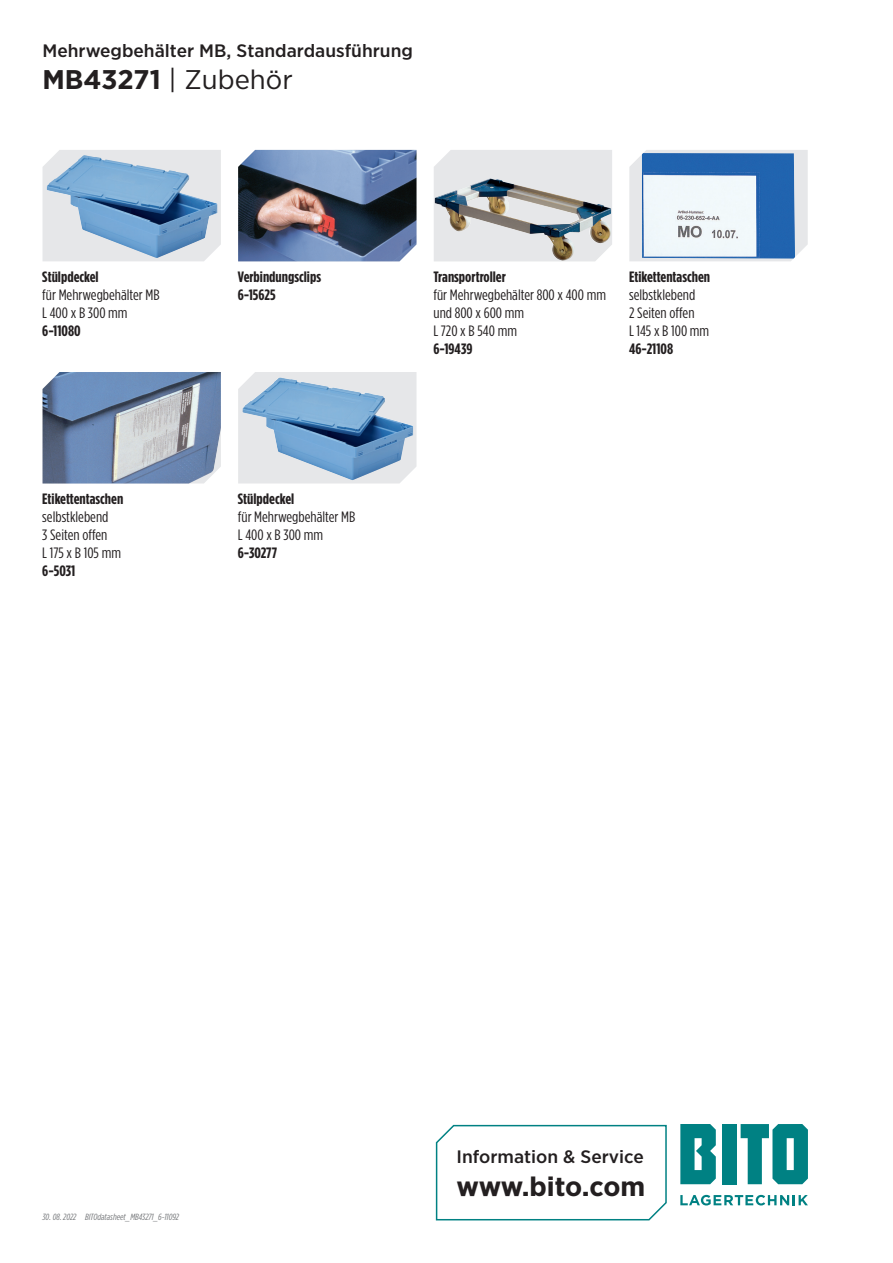
<style>
.page{position:relative;width:893px;height:1263px;background:#fff}
.page>*{position:absolute;margin:0;border:0;box-sizing:border-box;transform-origin:0 0}
.t1{font:27px "Gotham Narrow";color:#231f20;scale:1.1 1}
.t2{font:700 27px "Gotham Narrow";letter-spacing:-.015em;color:#231f20;scale:1.1 1}
.t3{font:500 18px "Gotham Narrow";color:#231f20;scale:1.1 1}
.t4{font:15px/18px "Gotham Condensed";color:#231f20;scale:1.1 1}
.t5{font:700 15px/18px "Gotham Condensed";color:#231f20;scale:1.1 1}
.t6{font:italic 9px "Gotham Condensed";color:#76787b;scale:1.1 1}
.s1{font-weight:700}
</style>
<div class="page">
<svg style="left:680px;top:1195px;width:128px;height:10px"></svg>
<div style="left:723px;top:1124px;width:14px;height:60px;background:#008183"></div>
<svg style="left:680px;top:1124px;width:36px;height:60px;background:#229193"></svg>
<svg style="left:741px;top:1124px;width:67px;height:60px"></svg>
<svg style="left:435px;top:1124px;width:232px;height:97px"></svg>
<img style="left:43px;top:372px;width:178px;height:111px">
<svg style="left:238px;top:372px;width:178px;height:111px;background:#e8e9eb"></svg>
<img style="left:242px;top:377px;width:171px;height:103px">
<svg style="left:629px;top:150px;width:179px;height:111px;background:#e8e9eb"></svg>
<img style="left:642px;top:153px;width:153px;height:106px">
<div style="left:434px;top:150px;width:178px;height:111px;background:#e6e7e9"></div>
<img style="left:435px;top:179px;width:177px;height:82px">
<img style="left:238px;top:150px;width:178px;height:111px">
<svg style="left:43px;top:150px;width:178px;height:111px;background:#e8e9ea"></svg>
<img style="left:47px;top:155px;width:171px;height:103px">
<p class="t3" style="left:43px;top:39px;width:338px">Mehrwegbehälter MB, Standardausführung</p>
<h1 class="t1" style="left:43px;top:63px;width:229px"><span class="s1">MB43271</span> | Zubehör</h1>
<p class="t5" style="left:42px;top:268px;width:53px">Stülpdeckel</p>
<p class="t4" style="left:42px;top:285px;width:108px">für Mehrwegbehälter MB<br>L 400 x B 300 mm</p>
<p class="t5" style="left:42px;top:322px;width:36px">6-11080</p>
<p class="t5" style="left:42px;top:490px;width:75px">Etikettentaschen</p>
<p class="t4" style="left:42px;top:508px;width:73px">selbstklebend<br>3 Seiten offen<br>L 175 x B 105 mm</p>
<p class="t5" style="left:42px;top:562px;width:32px">6-5031</p>
<p class="t5" style="left:238px;top:268px;width:77px">Verbindungsclips<br>6-15625</p>
<p class="t5" style="left:238px;top:490px;width:53px">Stülpdeckel</p>
<p class="t4" style="left:238px;top:508px;width:108px">für Mehrwegbehälter MB<br>L 400 x B 300 mm</p>
<p class="t5" style="left:238px;top:544px;width:37px">6-30277</p>
<p class="t5" style="left:433px;top:268px;width:67px">Transportroller</p>
<p class="t4" style="left:433px;top:286px;width:158px">für Mehrwegbehälter 800 x 400 mm und 800 x 600 mm<br>L 720 x B 540 mm</p>
<p class="t5" style="left:433px;top:340px;width:37px">6-19439</p>
<p class="t5" style="left:629px;top:268px;width:75px">Etikettentaschen</p>
<p class="t4" style="left:629px;top:285px;width:74px">selbstklebend<br>2 Seiten offen<br>L 145 x B 100 mm</p>
<p class="t5" style="left:629px;top:340px;width:42px">46-21108</p>
<p class="t6" style="left:43px;top:1212px;width:32px">30. 08. 2022</p>
<p class="t6" style="left:85px;top:1212px;width:87px">BITOdatasheet_MB43271_6-11092</p>
<p class="t3" style="left:457px;top:1145px;width:172px">Information &amp; Service</p>
<h1 class="t2" style="left:457px;top:1169px;width:173px">www.bito.com</h1>
</div>
